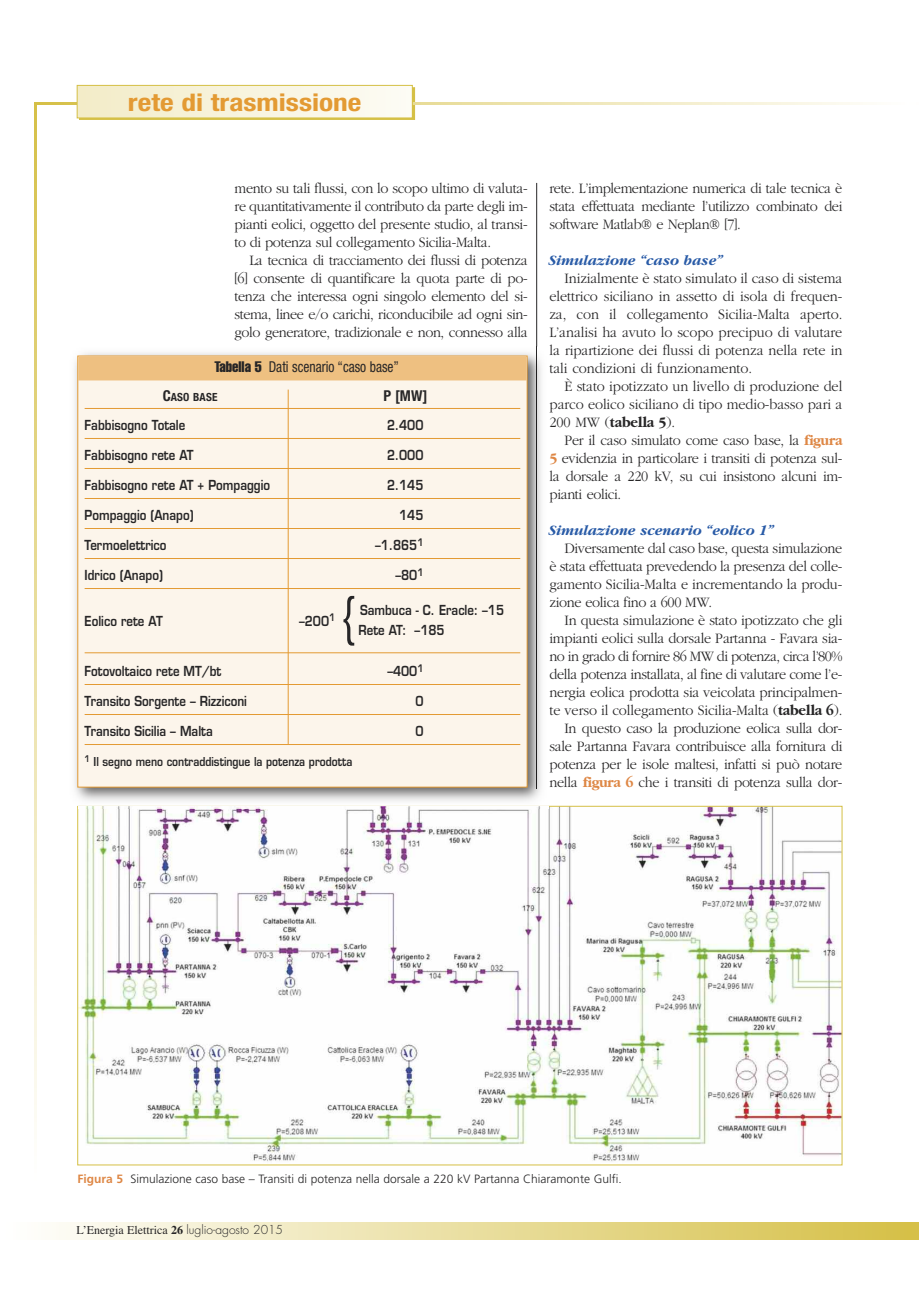
<style>
.page{position:relative;width:919px;height:1289px;background:#fff}
.page>*{position:absolute;margin:0;border:0;box-sizing:border-box;transform-origin:0 0}
.t1{font:300 54px "Helvetica Neue";color:#272627;scale:.95 1}
.t2{font:700 condensed 24.3px "Helvetica Neue";color:#e39a33;scale:1.21 1}
.t3{font:300 15px/18px "Garamond";letter-spacing:-.02em;color:#272627;text-align:justify;scale:.95 1}
.t4{font:italic 700 15px "Garamond";letter-spacing:-.005em;color:#295ba7}
.t5{font:condensed 15px "Helvetica Neue";color:#272627;scale:.9 1}
.t6{font:700 condensed 15px "Helvetica Neue";color:#272627}
.t7{font:600 13.5px/20.2px "Eurostile";color:#272627;scale:.85 1}
.t8{font:300 12px "Frutiger";color:#272627}
.t9{font:600 12px "Eurostile";color:#272627;scale:.85 1}
.t10{font:12px "Times";color:#272627}
.t11{font:700 condensed 11.25px "Helvetica Neue";letter-spacing:.015em;color:#272627}
.s1{font-family:"Helvetica";font-stretch:extra-condensed}
.s2{font-size:15px}
.s3{font-weight:700}
.s4{font-weight:700;color:#de8745}
.s5{font-family:"Futura";font-weight:300}
</style>
<div class="page">
<div style="left:902px;top:1222px;width:16px;height:17px;background:#d6c048"></div>
<hr style="left:536px;top:183px;width:1px;height:605px;background:#272627">
<div style="left:3px;top:1222px;width:905px;height:17px;background:linear-gradient(to right,#fff,#d6c048)"></div>
<div style="left:79px;top:87px;width:336px;height:33px;border:1px solid #d5c046"></div>
<svg style="left:34px;top:104px;width:2px;height:1018px;background:#e9dd9d"></svg>
<svg style="left:34px;top:102px;width:829px;height:2px"></svg>
<div style="left:77px;top:86px;width:335px;height:32px;background:linear-gradient(to right,#f3ecc7,#fdfcf5)"></div>
<div style="left:77px;top:85px;width:335px;height:33px;border:1px solid #d5c046"></div>
<img style="left:79px;top:808px;width:761px;height:354px">
<img style="left:74px;top:346px;width:474px;height:460px">
<img style="left:536px;top:346px;width:1px;height:442px">
<img style="left:85px;top:806px;width:455px;height:2px">
<div style="left:78px;top:356px;width:448px;height:430px;background:#fcf5eb"></div>
<div style="left:78px;top:356px;width:448px;height:24px;background:#eec081"></div>
<hr style="left:85px;top:408px;width:435px;height:1px;background:#e39a33">
<hr style="left:85px;top:438px;width:435px;height:1px;background:#e39a33">
<hr style="left:85px;top:468px;width:435px;height:1px;background:#e39a33">
<hr style="left:85px;top:498px;width:435px;height:1px;background:#e39a33">
<hr style="left:85px;top:528px;width:435px;height:1px;background:#e39a33">
<hr style="left:85px;top:558px;width:435px;height:1px;background:#e39a33">
<hr style="left:85px;top:588px;width:435px;height:1px;background:#e39a33">
<hr style="left:85px;top:652px;width:435px;height:1px;background:#e39a33">
<hr style="left:85px;top:684px;width:435px;height:1px;background:#e39a33">
<hr style="left:85px;top:714px;width:435px;height:1px;background:#e39a33">
<hr style="left:85px;top:744px;width:435px;height:1px;background:#e39a33">
<hr style="left:288px;top:389px;width:1px;height:355px;background:#e39a33">
<h2 class="t2" style="left:128px;top:94px;width:194px">rete di trasmissione</h2>
<p class="t3" style="left:234px;top:179px;width:310px">mento su tali flussi, con lo scopo ultimo di valuta&shy;re quantitativamente il contributo da parte degli im&shy;pianti eolici, oggetto del presente studio, al transi&shy;to di potenza sul collegamento Sicilia-Malta.</p>
<p class="t3" style="left:234px;top:251px;width:310px;text-indent:15px">La tecnica di tracciamento dei flussi di potenza [6] consente di quantificare la quota parte di po&shy;tenza che interessa ogni singolo elemento del si&shy;stema, linee e/o carichi, riconducibile ad ogni sin&shy;golo generatore, tradizionale e non, connesso alla</p>
<p class="t5" style="left:214px;top:361px;width:207px"><span class="s1">Tabella 5</span> Dati scenario “caso base”</p>
<p class="t11" style="left:163px;top:393px;width:56px"><span class="s2">C</span>ASO BASE</p>
<p class="t6" style="left:383px;top:390px;width:46px">P [MW]</p>
<p class="t7" style="left:85px;top:416px;width:120px">Fabbisogno Totale</p>
<p class="t7" style="left:387px;top:416px;width:44px">2.400</p>
<p class="t7" style="left:85px;top:446px;width:130px">Fabbisogno rete AT</p>
<p class="t7" style="left:387px;top:446px;width:44px">2.000</p>
<p class="t7" style="left:85px;top:476px;width:220px">Fabbisogno rete AT + Pompaggio</p>
<p class="t7" style="left:387px;top:476px;width:44px">2.145</p>
<p class="t7" style="left:85px;top:506px;width:130px">Pompaggio (Anapo)</p>
<p class="t7" style="left:399px;top:506px;width:30px">145</p>
<p class="t7" style="left:85px;top:536px;width:98px">Termoelettrico</p>
<p class="t7" style="left:375px;top:536px;width:58px">–1.865<sup>1</sup></p>
<p class="t7" style="left:85px;top:566px;width:94px">Idrico (Anapo)</p>
<p class="t7" style="left:395px;top:566px;width:34px">–80<sup>1</sup></p>
<p class="t7" style="left:85px;top:612px;width:93px">Eolico rete AT</p>
<p class="t7" style="left:299px;top:612px;width:44px">–200<sup>1</sup></p>
<h1 class="t1" style="left:339px;top:596px;width:19px">{</h1>
<p class="t7" style="left:358px;top:601px;width:173px">Sambuca - C. Eracle: –15<br>Rete AT: –185</p>
<p class="t7" style="left:85px;top:662px;width:162px">Fotovoltaico rete MT/bt</p>
<p class="t7" style="left:387px;top:662px;width:44px">–400<sup>1</sup></p>
<p class="t7" style="left:85px;top:692px;width:192px">Transito Sorgente – Rizziconi</p>
<p class="t7" style="left:415px;top:692px;width:11px">0</p>
<p class="t7" style="left:85px;top:722px;width:152px">Transito Sicilia – Malta</p>
<p class="t7" style="left:415px;top:722px;width:11px">0</p>
<p class="t9" style="left:85px;top:756px;width:316px"><sup>1</sup> Il segno meno contraddistingue la potenza prodotta</p>
<p class="t3" style="left:549px;top:179px;width:310px">rete. L’implementazione numerica di tale tecnica è stata effettuata mediante l’utilizzo combinato dei software Matlab® e Neplan® [7].</p>
<p class="t4" style="left:549px;top:251px;width:176px">Simulazione “caso base”</p>
<p class="t3" style="left:549px;top:269px;width:310px;text-indent:15px">Inizialmente è stato simulato il caso di sistema elettrico siciliano in assetto di isola di frequen&shy;za, con il collegamento Sicilia-Malta aperto.<br>L’analisi ha avuto lo scopo precipuo di valutare la ripartizione dei flussi di potenza nella rete in tali condizioni di funzionamento.</p>
<p class="t3" style="left:549px;top:377px;width:310px;text-indent:15px">È stato ipotizzato un livello di produzione del parco eolico siciliano di tipo medio-basso pari a 200 MW (<span class="s3">tabella 5</span>).</p>
<p class="t3" style="left:549px;top:431px;width:310px;text-indent:15px">Per il caso simulato come caso base, la <span class="s4">figura 5</span> evidenzia in particolare i transiti di potenza sul&shy;la dorsale a 220 kV, su cui insistono alcuni im&shy;pianti eolici.</p>
<p class="t4" style="left:549px;top:521px;width:227px">Simulazione scenario “eolico 1”</p>
<p class="t3" style="left:549px;top:539px;width:310px;text-indent:15px">Diversamente dal caso base, questa simulazione è stata effettuata prevedendo la presenza del colle&shy;gamento Sicilia-Malta e incrementando la produ&shy;zione eolica fino a 600 MW.</p>
<p class="t3" style="left:549px;top:611px;width:310px;text-align:right">In questa simulazione è stato ipotizzato che gli impianti eolici sulla dorsale Partanna - Favara sia&shy;no in grado di fornire 86 MW di potenza, circa l’80% della potenza installata, al fine di valutare come l’e&shy;nergia eolica prodotta sia veicolata principalmen&shy;te verso il collegamento Sicilia-Malta (<span class="s3">tabella 6</span>).<br>In questo caso la produzione eolica sulla dor&shy;sale Partanna Favara contribuisce alla fornitura di potenza per le isole maltesi, infatti si può notare nella <span class="s4">figura 6</span> che i transiti di potenza sulla dor-</p>
<p class="t8" style="left:77px;top:1174px;width:546px"><span class="s4">Figura 5</span> Simulazione caso base – Transiti di potenza nella dorsale a 220 kV Partanna Chiaramonte Gulfi.</p>
<p class="t10" style="left:77px;top:1222px;width:208px">L’Energia Elettrica <span class="s3">26</span> <span class="s5">luglio-agosto 2015</span></p>
</div>
